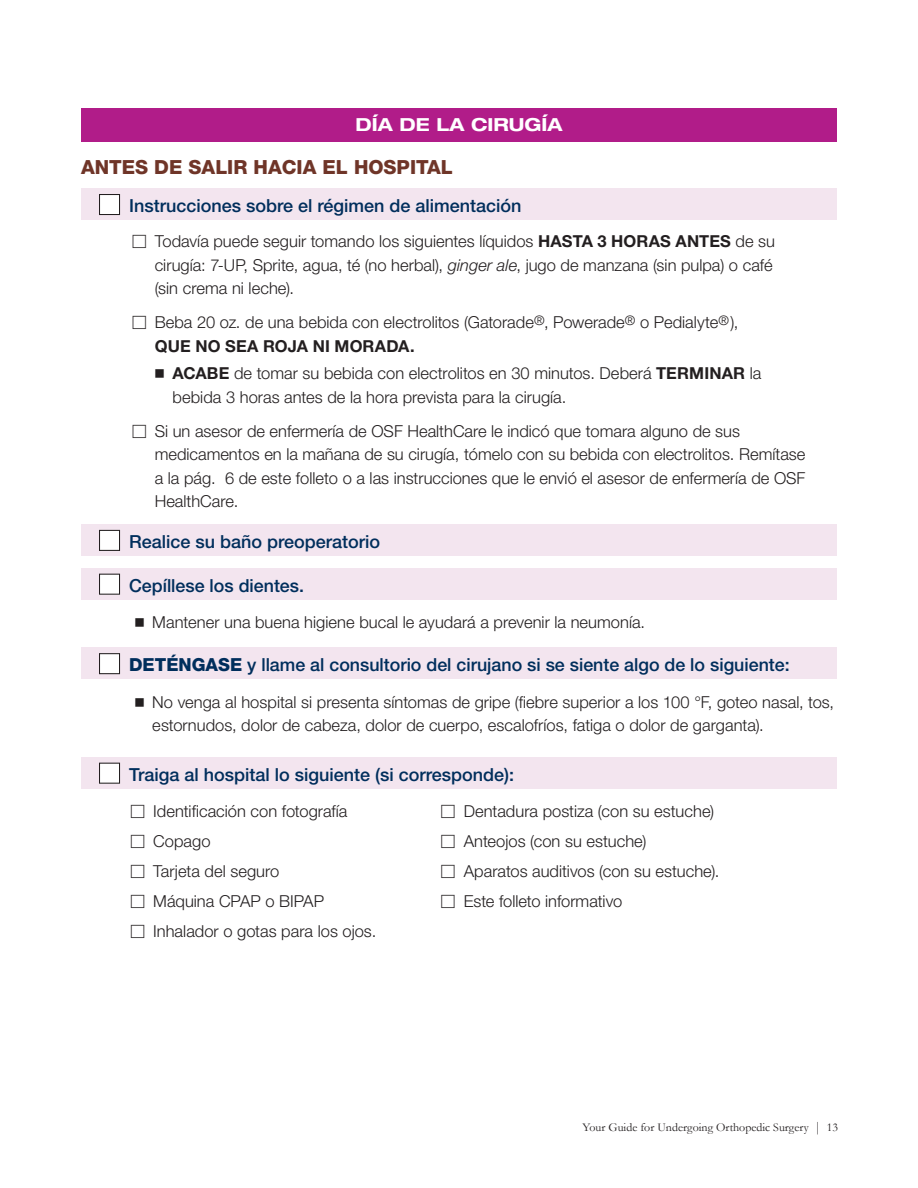
<style>
.page{position:relative;width:918px;height:1188px;background:#fff}
.page>*{position:absolute;margin:0;border:0;box-sizing:border-box;transform-origin:0 0}
.t1{font:800 19.5px "Helvetica Neue LT Pro";color:#6f3528}
.t2{font:500 18px "Helvetica Neue LT Pro";color:#002e5c}
.t3{font:700 expanded 18px "Helvetica Neue LT Pro";color:#fff}
.t4{font:300 16.5px/23.2px "Helvetica Neue LT Pro";color:#231f20}
.t5{font:12px "Garamond";color:#231f20}
.s1{font-family:"Commercial Pi BT";font-weight:400}
.s2{font-weight:700}
.s3{font-style:italic}
.s4{font-weight:800}
.s5{font-size:13.8px}
</style>
<div class="page">
<div style="left:81px;top:108px;width:756px;height:34px;background:#b11c89"></div>
<div style="left:81px;top:188px;width:756px;height:32px;background:#f3e5ef"></div>
<div style="left:81px;top:524px;width:756px;height:32px;background:#f3e5ef"></div>
<div style="left:81px;top:568px;width:756px;height:32px;background:#f3e5ef"></div>
<div style="left:81px;top:648px;width:756px;height:31px;background:#f3e5ef"></div>
<div style="left:81px;top:757px;width:756px;height:32px;background:#f3e5ef"></div>
<div style="left:100px;top:195px;width:20px;height:20px;background:#fff"></div>
<div style="left:99px;top:194px;width:21px;height:21px;border:1px solid #231f20"></div>
<div style="left:100px;top:530px;width:20px;height:20px;background:#fff"></div>
<div style="left:99px;top:530px;width:21px;height:21px;border:1px solid #231f20"></div>
<div style="left:100px;top:574px;width:20px;height:20px;background:#fff"></div>
<div style="left:99px;top:574px;width:21px;height:21px;border:1px solid #231f20"></div>
<div style="left:100px;top:654px;width:20px;height:20px;background:#fff"></div>
<div style="left:99px;top:653px;width:21px;height:21px;border:1px solid #231f20"></div>
<div style="left:100px;top:763px;width:20px;height:20px;background:#fff"></div>
<div style="left:99px;top:763px;width:21px;height:21px;border:1px solid #231f20"></div>
<p class="t3" style="left:356px;top:113px;width:208px">DÍA DE LA CIRUGÍA</p>
<p class="t1" style="left:81px;top:156px;width:373px">ANTES DE SALIR HACIA EL HOSPITAL</p>
<p class="t2" style="left:129px;top:195px;width:394px">Instrucciones sobre el régimen de alimentación</p>
<p class="t4" style="left:155px;top:229px;width:622px;text-indent:-23px"><span class="s1">9</span> Todavía puede seguir tomando los siguientes líquidos <span class="s2">HASTA 3 HORAS ANTES</span> de su cirugía: 7-UP, Sprite, agua, té (no herbal), <span class="s3">ginger ale</span>, jugo de manzana (sin pulpa) o café (sin crema ni leche).</p>
<p class="t4" style="left:155px;top:310px;width:585px;text-indent:-23px"><span class="s1">9</span> Beba 20 oz. de una bebida con electrolitos (Gatorade<sup>®</sup>, Powerade<sup>®</sup> o Pedialyte<sup>®</sup>),<br><span class="s2">QUE NO SEA ROJA NI MORADA.</span></p>
<p class="t4" style="left:173px;top:361px;width:590px"><span class="s2">ACABE</span> de tomar su bebida con electrolitos en 30 minutos. Deberá <span class="s2">TERMINAR</span> la bebida 3 horas antes de la hora prevista para la cirugía.</p>
<p class="t4" style="left:155px;top:419px;width:652px;text-indent:-23px"><span class="s1">9</span> Si un asesor de enfermería de OSF HealthCare le indicó que tomara alguno de sus medicamentos en la mañana de su cirugía, tómelo con su bebida con electrolitos. Remítase a la pág. 6 de este folleto o a las instrucciones que le envió el asesor de enfermería de OSF HealthCare.</p>
<p class="t2" style="left:129px;top:531px;width:253px">Realice su baño preoperatorio</p>
<p class="t2" style="left:129px;top:574px;width:176px">Cepíllese los dientes.</p>
<p class="t4" style="left:152px;top:611px;width:494px">Mantener una buena higiene bucal le ayudará a prevenir la neumonía.</p>
<p class="t2" style="left:129px;top:654px;width:662px"><span class="s4">DETÉNGASE</span> y llame al consultorio del cirujano si se siente algo de lo siguiente:</p>
<p class="t4" style="left:152px;top:690px;width:683px">No venga al hospital si presenta síntomas de gripe (fiebre superior a los 100 °F, goteo nasal, tos, estornudos, dolor de cabeza, dolor de cuerpo, escalofríos, fatiga o dolor de garganta).</p>
<p class="t2" style="left:129px;top:763px;width:387px">Traiga al hospital lo siguiente (si corresponde):</p>
<p class="t4" style="left:130px;top:799px;width:219px"><span class="s1">9</span> Identificación con fotografía</p>
<p class="t4" style="left:441px;top:799px;width:275px"><span class="s1">9</span> Dentadura postiza (con su estuche)</p>
<p class="t4" style="left:130px;top:829px;width:82px"><span class="s1">9</span> Copago</p>
<p class="t4" style="left:441px;top:829px;width:207px"><span class="s1">9</span> Anteojos (con su estuche)</p>
<p class="t4" style="left:130px;top:859px;width:150px"><span class="s1">9</span> Tarjeta del seguro</p>
<p class="t4" style="left:441px;top:859px;width:280px"><span class="s1">9</span> Aparatos auditivos (con su estuche).</p>
<p class="t4" style="left:130px;top:889px;width:195px"><span class="s1">9</span> Máquina CPAP o BIPAP</p>
<p class="t4" style="left:441px;top:889px;width:183px"><span class="s1">9</span> Este folleto informativo</p>
<p class="t4" style="left:130px;top:919px;width:247px"><span class="s1">9</span> Inhalador o gotas para los ojos.</p>
<p class="t5" style="left:582px;top:1120px;width:257px">Your Guide for Undergoing Orthopedic Surgery <span class="s5">|</span> 13</p>
</div>
